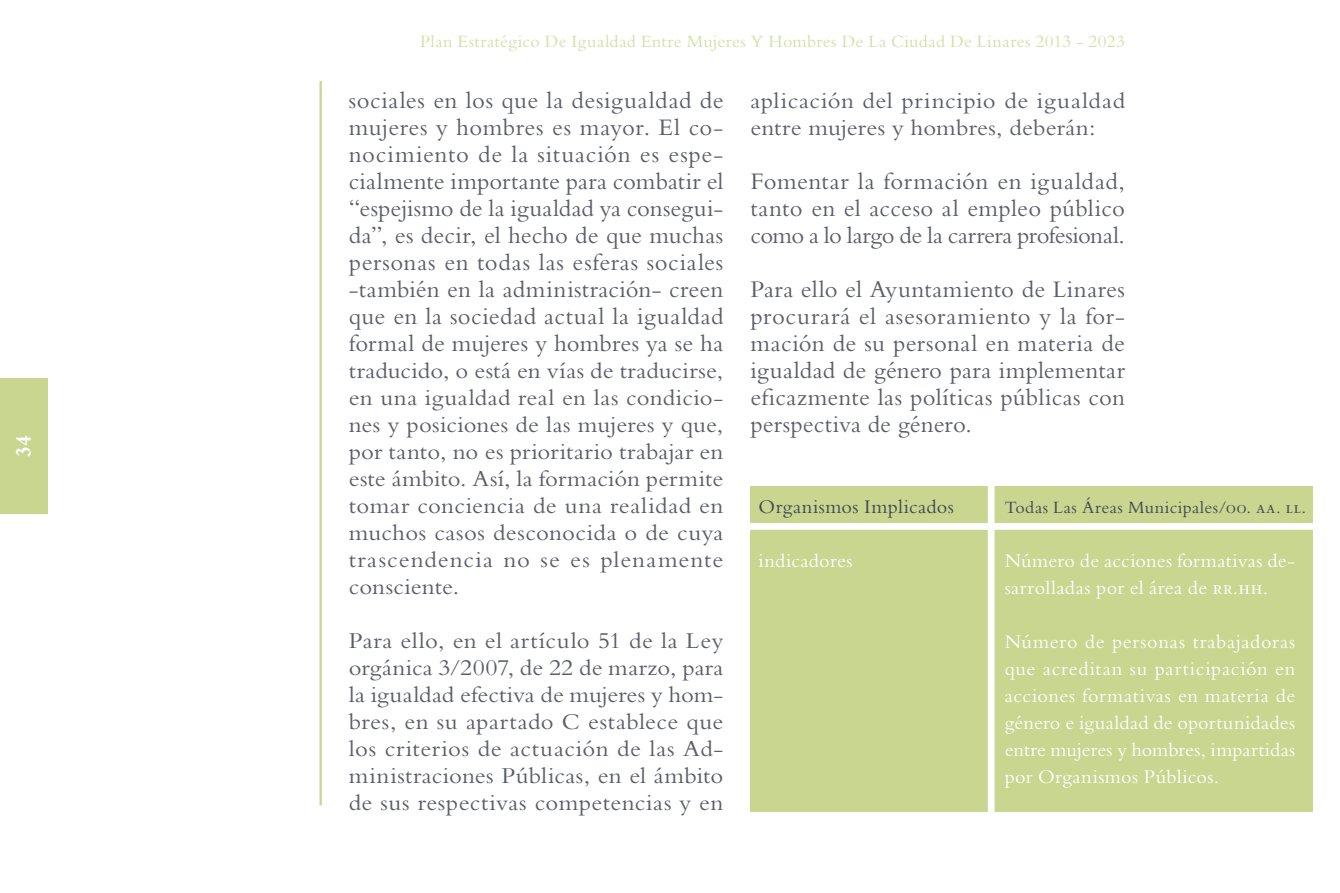
<style>
.page{position:relative;width:1340px;height:893px;background:#fff}
.page>*{position:absolute;margin:0;border:0;box-sizing:border-box;transform-origin:0 0}
.t1{font:24.75px/27px "Bembo Std";letter-spacing:.025em;color:#5a5d6a;text-align:justify}
.t2{font:23.62px/27px "Bembo Std";letter-spacing:.015em;color:#5a5d6a;text-align:justify;scale:1.05 1}
.t3{font:700 22.5px "Bembo Std";color:#fff}
.t4{font:20.25px/27px "Bembo Std";letter-spacing:.03em;color:#fff}
.t5{font:20.25px "Bembo Std";letter-spacing:.025em;color:#424756}
.t6{font:18px "Bembo Std";letter-spacing:.02em;color:#d3dfa8}
.t7{font:18px "Bembo Std";letter-spacing:.025em;color:#424756}
</style>
<div class="page">
<div style="left:0;top:379px;width:48px;height:135px;background:#c8d690"></div>
<div style="left:750px;top:487px;width:562px;height:325px;background:#c8d690"></div>
<hr style="left:319px;top:81px;width:3px;height:724px;background:#c8d690">
<div style="left:743px;top:523px;width:596px;height:7px;background:#fff"></div>
<div style="left:987px;top:473px;width:7px;height:409px;background:#fff"></div>
<p class="t3" style="left:11px;top:457px;width:24px;rotate:-90deg">34</p>
<p class="t6" style="left:420px;top:31px;width:706px">Plan Estratégico De Igualdad Entre Mujeres Y Hombres De La Ciudad De Linares 2013 - 2023</p>
<p class="t1" style="left:349px;top:86px;width:376px">sociales en los que la desigualdad de mujeres y hombres es mayor. El co&shy;nocimiento de la situación es espe&shy;cialmente importante para combatir el “espejismo de la igualdad ya consegui&shy;da”, es decir, el hecho de que muchas personas en todas las esferas sociales -también en la administración- creen que en la sociedad actual la igualdad formal de mujeres y hombres ya se ha</p>
<p class="t2" style="left:349px;top:357px;width:358px">traducido, o está en vías de traducirse, en una igualdad real en las condicio&shy;nes y posiciones de las mujeres y que, por tanto, no es prioritario trabajar en este ámbito. Así, la formación permite tomar conciencia de una realidad en muchos casos desconocida o de cuya trascendencia no se es plenamente consciente.</p>
<p class="t2" style="left:349px;top:627px;width:358px">Para ello, en el artículo 51 de la Ley orgánica 3/2007, de 22 de marzo, para la igualdad efectiva de mujeres y hom&shy;bres, en su apartado C establece que los criterios de actuación de las Ad&shy;ministraciones Públicas, en el ámbito de sus respectivas competencias y en</p>
<p class="t2" style="left:750px;top:87px;width:358px">aplicación del principio de igualdad entre mujeres y hombres, deberán:</p>
<p class="t1" style="left:750px;top:167px;width:376px">Fomentar la formación en igualdad, tanto en el acceso al empleo público como a lo largo de la carrera profesional.</p>
<p class="t1" style="left:750px;top:275px;width:376px">Para ello el Ayuntamiento de Linares procurará el asesoramiento y la for&shy;mación de su personal en materia de igualdad de género para implementar eficazmente las políticas públicas con perspectiva de género.</p>
<p class="t7" style="left:1004px;top:497px;width:303px">Todas Las Áreas Municipales/oo. aa. ll.</p>
<p class="t5" style="left:758px;top:495px;width:197px">Organismos Implicados</p>
<p class="t4" style="left:758px;top:547px;width:95px">indicadores</p>
<p class="t4" style="left:1004px;top:547px;width:292px">Número de acciones formativas de&shy;sarrolladas por el área de rr.hh.</p>
<p class="t4" style="left:1004px;top:628px;width:292px;text-align:justify">Número de personas trabajadoras que acreditan su participación en acciones formativas en materia de género e igualdad de oportunidades entre mujeres y hombres, impartidas por Organismos Públicos.</p>
</div>
